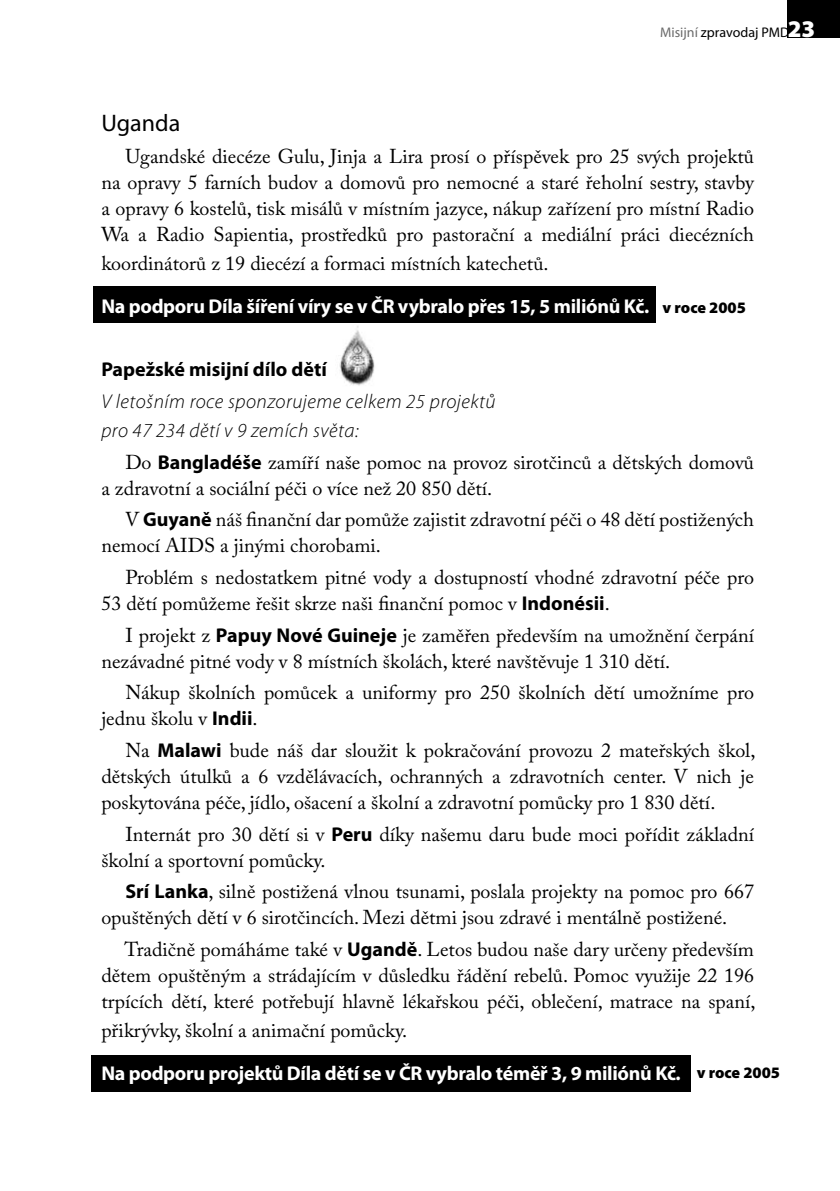
<style>
.page{position:relative;width:840px;height:1191px;background:#fff}
.page>*{position:absolute;margin:0;border:0;box-sizing:border-box;transform-origin:0 0}
.t1{font:24px "Myriad Pro";color:#000}
.t2{font:20px/26px "Adobe Caslon Pro";color:#000}
.t3{font:700 20px "Myriad Pro";letter-spacing:-.015em;color:#fff}
.t4{font:italic 300 20px/28.8px "Myriad Pro";letter-spacing:.025em;color:#000}
.t5{font:700 20px "Myriad Pro";color:#000}
.t6{font:900 16px "Myriad Pro";color:#000}
.t7{font:14px "Myriad Pro";color:#000}
.s1{color:#6b6b6b}
.s2{font-weight:900;font-size:24px;color:#fff}
.s3{font-family:"Myriad Pro";font-weight:700}
</style>
<div class="page">
<div style="left:91px;top:1055px;width:599px;height:37px;background:#000"></div>
<img style="left:339px;top:326px;width:36px;height:60px">
<div style="left:94px;top:286px;width:561px;height:37px;background:#000"></div>
<div style="left:787px;top:0;width:52px;height:37px;background:#000"></div>
<p class="t7" style="left:659px;top:27px;width:157px"><span class="s1">Misijní</span> zpravodaj PMD<span class="s2">23</span></p>
<p class="t1" style="left:101px;top:114px;width:80px">Uganda</p>
<p class="t2" style="left:101px;top:145px;width:654px;text-align:justify;text-indent:24px">Ugandské diecéze Gulu, Jinja a Lira prosí o příspěvek pro 25 svých projektů na opravy 5 farních budov a domovů pro nemocné a staré řeholní sestry, stavby a opravy 6 kostelů, tisk misálů v místním jazyce, nákup zařízení pro místní Radio Wa a Radio Sapientia, prostředků pro pastorační a mediální práci diecézních</p>
<p class="t2" style="left:101px;top:252px;width:448px">koordinátorů z 19 diecézí a formaci místních katechetů.</p>
<p class="t3" style="left:101px;top:299px;width:549px">Na podporu Díla šíření víry se v ČR vybralo přes 15, 5 miliónů Kč.</p>
<p class="t6" style="left:662px;top:301px;width:85px">v roce 2005</p>
<p class="t5" style="left:101px;top:362px;width:227px">Papežské misijní dílo dětí</p>
<p class="t4" style="left:101px;top:389px;width:395px">V letošním roce sponzorujeme celkem 25 projektů pro 47 234 dětí v 9 zemích světa:</p>
<p class="t2" style="left:101px;top:451px;width:654px;text-indent:24px">Do <span class="s3">Bangladéše</span> zamíří naše pomoc na provoz sirotčinců a dětských domovů a zdravotní a sociální péči o více než 20 850 dětí.</p>
<p class="t2" style="left:101px;top:508px;width:654px;text-indent:24px">V <span class="s3">Guyaně</span> náš finanční dar pomůže zajistit zdravotní péči o 48 dětí postižených nemocí AIDS a jinými chorobami.</p>
<p class="t2" style="left:101px;top:566px;width:653px;text-indent:24px">Problém s nedostatkem pitné vody a dostupností vhodné zdravotní péče pro<br>53 dětí pomůžeme řešit skrze naši finanční pomoc v <span class="s3">Indonésii</span>.</p>
<p class="t2" style="left:101px;top:624px;width:653px;text-indent:24px">I projekt z <span class="s3">Papuy Nové Guineje</span> je zaměřen především na umožnění čerpání nezávadné pitné vody v 8 místních školách, které navštěvuje 1 310 dětí.</p>
<p class="t2" style="left:101px;top:681px;width:653px;text-indent:24px">Nákup školních pomůcek a uniformy pro 250 školních dětí umožníme pro jednu školu v <span class="s3">Indii</span>.</p>
<p class="t2" style="left:101px;top:739px;width:655px;text-align:justify;text-indent:24px">Na <span class="s3">Malawi</span> bude náš dar sloužit k pokračování provozu 2 mateřských škol, dětských útulků a 6 vzdělávacích, ochranných a zdravotních center. V nich je poskytována péče, jídlo, ošacení a školní a zdravotní pomůcky pro 1 830 dětí.</p>
<p class="t2" style="left:101px;top:823px;width:654px;text-indent:24px">Internát pro 30 dětí si v <span class="s3">Peru</span> díky našemu daru bude moci pořídit základní školní a sportovní pomůcky.</p>
<p class="t2" style="left:101px;top:880px;width:653px;text-indent:24px"><span class="s3">Srí Lanka</span>, silně postižená vlnou tsunami, poslala projekty na pomoc pro 667 opuštěných dětí v 6 sirotčincích. Mezi dětmi jsou zdravé i mentálně postižené.</p>
<p class="t2" style="left:101px;top:938px;width:655px;text-align:justify;text-indent:23px">Tradičně pomáháme také v <span class="s3">Ugandě</span>. Letos budou naše dary určeny především dětem opuštěným a strádajícím v důsledku řádění rebelů. Pomoc využije 22 196 trpících dětí, které potřebují hlavně lékařskou péči, oblečení, matrace na spaní,</p>
<p class="t2" style="left:101px;top:1019px;width:307px">přikrývky, školní a animační pomůcky.</p>
<p class="t3" style="left:101px;top:1065px;width:580px">Na podporu projektů Díla dětí se v ČR vybralo téměř 3, 9 miliónů Kč.</p>
<p class="t6" style="left:696px;top:1066px;width:85px">v roce 2005</p>
</div>
